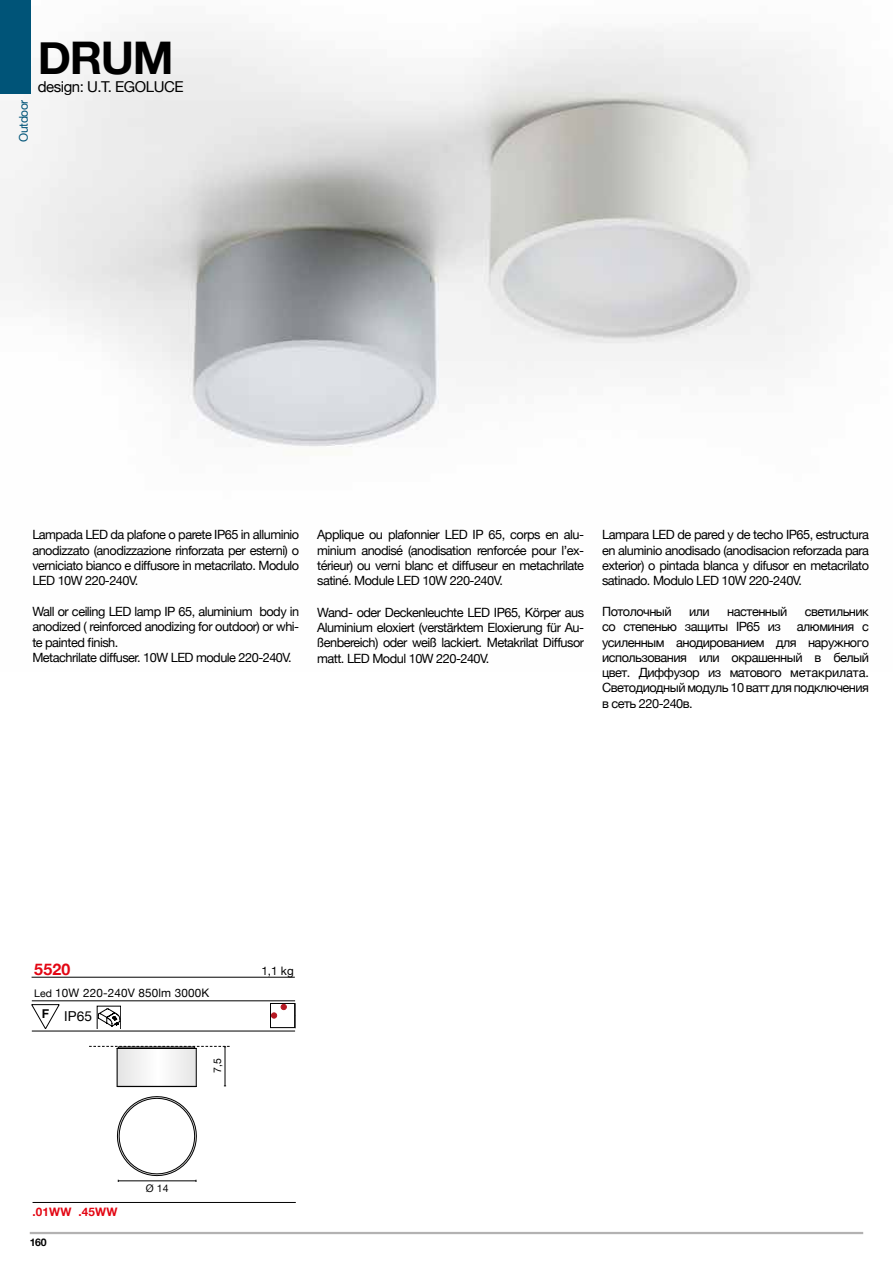
<style>
.page{position:relative;width:893px;height:1263px;background:#fff}
.page>*{position:absolute;margin:0;border:0;box-sizing:border-box;transform-origin:0 0}
.t1{font:700 45px "Helvetica Neue";color:#000}
.t2{font:700 16.05px "Helvetica Neue";color:#e30613}
.t3{font:15px "Helvetica Neue";letter-spacing:-.03em;color:#000}
.t4{font:13.65px "Helvetica Neue";color:#000}
.t5{font:12.75px/15.3px "Helvetica Neue";letter-spacing:-.04em;color:#000;text-align:justify}
.t6{font:12px "Helvetica Neue";letter-spacing:-.03em;color:#005478}
.t7{font:11.7px "Helvetica Neue";letter-spacing:.015em;color:#000}
.t8{font:700 11.7px "Helvetica Neue";letter-spacing:.015em;color:#e30613}
.t9{font:10.5px "Helvetica Neue";color:#000}
.t10{font:700 10.5px "Helvetica Neue";color:#000}
.s1{font-size:10.5px}
</style>
<div class="page">
<img style="left:0;top:31px;width:846px;height:416px">
<div style="left:0;top:0;width:31px;height:94px;background:#005478"></div>
<svg style="left:32px;top:1004px;width:28px;height:25px"></svg>
<hr style="left:32px;top:977px;width:263px;height:1px;background:#000">
<hr style="left:32px;top:1000px;width:263px;height:1px;background:#000">
<hr style="left:32px;top:1031px;width:263px;height:1px;background:#000">
<hr style="left:33px;top:1202px;width:263px;height:1px;background:#000">
<svg style="left:270px;top:1003px;width:25px;height:25px"></svg>
<hr style="left:225px;top:1047px;width:1px;height:39px;background:#000">
<div style="left:117px;top:1048px;width:79px;height:38px;background:linear-gradient(to right,#f1f1f1,#f3f3f3)"></div>
<hr style="left:117px;top:1086px;width:79px;height:1px;background:#000">
<hr style="left:117px;top:1048px;width:1px;height:38px;background:#000">
<hr style="left:196px;top:1048px;width:1px;height:38px;background:#000">
<svg style="left:117px;top:1096px;width:80px;height:86px"></svg>
<svg style="left:89px;top:1046px;width:141px;height:3px"></svg>
<hr style="left:30px;top:1232px;width:833px;height:2px;background:#b3b2b2">
<svg style="left:97px;top:1006px;width:24px;height:23px"></svg>
<p class="t6" style="left:15px;top:142px;width:44px;rotate:-90deg">Outdoor</p>
<h1 class="t1" style="left:38px;top:22px;width:137px">DRUM</h1>
<p class="t3" style="left:38px;top:75px;width:147px">design: U.T. EGOLUCE</p>
<p class="t5" style="left:32px;top:528px;width:268px">Lampada LED da plafone o parete IP65 in alluminio anodizzato (anodizzazione rinforzata per esterni) o verniciato bianco e diffusore in metacrilato. Modulo LED 10W 220-240V.</p>
<p class="t5" style="left:32px;top:604px;width:268px;text-align:left">Wall or ceiling LED lamp IP 65, aluminium body in anodized ( reinforced anodizing for outdoor) or whi&shy;te painted finish.<br>Metachrilate diffuser. 10W LED module 220-240V.</p>
<p class="t5" style="left:317px;top:528px;width:268px">Applique ou plafonnier LED IP 65, corps en alu&shy;minium anodisé (anodisation renforcée pour l’ex&shy;térieur) ou verni blanc et diffuseur en metachrilate satiné. Module LED 10W 220-240V.</p>
<p class="t5" style="left:317px;top:605px;width:268px">Wand- oder Deckenleuchte LED IP65, Körper aus Aluminium eloxiert (verstärktem Eloxierung für Au&shy;ßenbereich) oder weiß lackiert. Metakrilat Diffusor matt. LED Modul 10W 220-240V.</p>
<p class="t5" style="left:602px;top:528px;width:268px">Lampara LED de pared y de techo IP65, estructura en aluminio anodisado (anodisacion reforzada para exterior) o pintada blanca y difusor en metacrilato satinado. Modulo LED 10W 220-240V.</p>
<p class="t5" style="left:602px;top:604px;width:71px">Потолочный</p>
<p class="t5" style="left:689px;top:604px;width:22px">или</p>
<p class="t5" style="left:727px;top:604px;width:62px">настенный</p>
<p class="t5" style="left:602px;top:604px;width:268px;text-indent:203px">светильник со степенью защиты IP65 из алюминия с усиленным анодированием для наружного использования или окрашенный в белый цвет. Диффузор из матового метакрилата.<br>Светодиодный модуль 10 ватт для подключения в сеть 220-240в.</p>
<p class="t2" style="left:34px;top:957px;width:38px">5520</p>
<p class="t7" style="left:261px;top:963px;width:34px">1,1 kg</p>
<p class="t7" style="left:34px;top:985px;width:177px"><span class="s1">Led</span> 10W 220-240V 850lm 3000K</p>
<p class="t4" style="left:42px;top:1006px;width:52px"><sup>F</sup> IP65</p>
<p class="t8" style="left:32px;top:1203px;width:87px">.01WW .45WW</p>
<p class="t10" style="left:30px;top:1233px;width:18px">160</p>
<p class="t9" style="left:146px;top:1180px;width:24px">Ø 14</p>
<p class="t9" style="left:210px;top:1073px;width:16px;rotate:-90deg">7,5</p>
</div>
